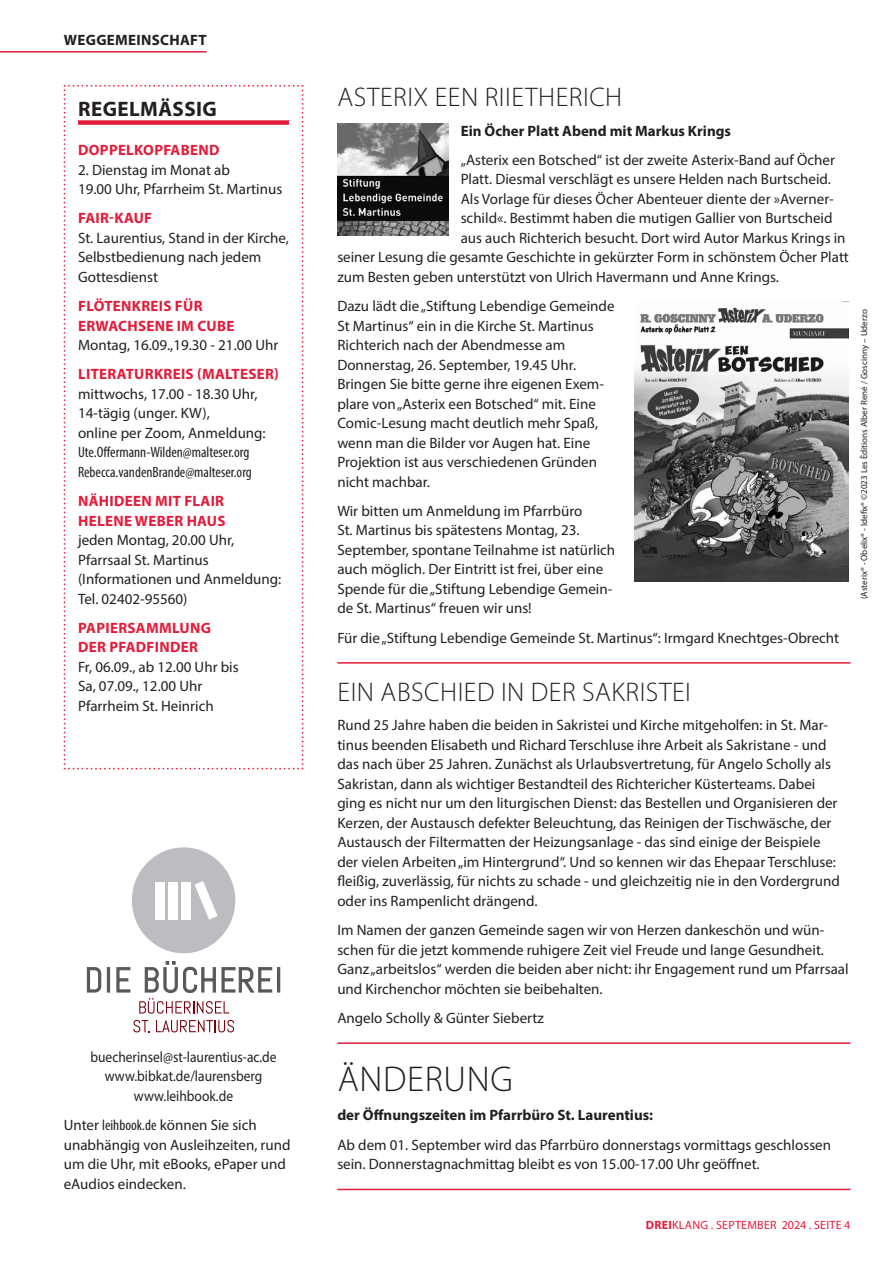
<style>
.page{position:relative;width:893px;height:1263px;background:#fff}
.page>*{position:absolute;margin:0;border:0;box-sizing:border-box;transform-origin:0 0}
.Überschrift_24{font:300 36px "Myriad Pro";letter-spacing:.02em;color:#231f20}
.Überschrift_18{font:300 27px "Myriad Pro";letter-spacing:.02em;color:#231f20}
.Titel{font:700 21px "Myriad Pro";letter-spacing:.02em;color:#231f20}
.Fließtext{font:15px/19.5px "Myriad Pro";color:#231f20}
.Text_mit_Abstand{font:15px/19.5px "Myriad Pro";color:#231f20}
.Fließtext_ohne_Abstand{font:15px/19.5px "Myriad Pro";color:#231f20}
.Fließtext_mit_Linie{font:15px/19.5px "Myriad Pro";color:#231f20}
.Versalien_rot{font:700 15px/19.5px "Myriad Pro";letter-spacing:.02em;color:#e41c3b}
.Text_ohne_Abstand{font:15px/19.5px "Myriad Pro";color:#231f20}
.Fließtext_fett{font:700 15px "Myriad Pro";color:#231f20}
.Fließtext_ohne_Abstand-2{font:15px "Myriad Pro";color:#231f20;scale:.9 1}
.Text_mit_Abstand-2{font:condensed 15px "Myriad Pro";color:#231f20}
.Fließtext_fett-2{font:700 15px "Myriad Pro";letter-spacing:.02em;color:#231f20}
.t1{font:12px "Myriad Pro";letter-spacing:.02em;color:#e41c3b}
.Bildnachweis_schwarz_6_pt{font:9px "Myriad Pro";color:#231f20}
.s1{font-stretch:condensed}
.s2{font-weight:700}
</style>
<div class="page">
<svg style="left:63px;top:85px;width:241px;height:685px"></svg>
<div style="left:132px;top:847px;width:103px;height:106px;background:#bcbdc0;border-radius:50%"></div>
<div style="left:155px;top:882px;width:9px;height:38px;background:#fff"></div>
<div style="left:168px;top:882px;width:9px;height:38px;background:#fff"></div>
<div style="left:181px;top:882px;width:10px;height:38px;background:#fff"></div>
<svg style="left:195px;top:881px;width:23px;height:39px"></svg>
<svg style="left:86px;top:967px;width:16px;height:26px"></svg>
<hr style="left:107px;top:967px;width:3px;height:25px;background:#57585a">
<svg style="left:116px;top:967px;width:15px;height:26px"></svg>
<hr style="left:277px;top:967px;width:3px;height:25px;background:#57585a">
<svg style="left:139px;top:961px;width:134px;height:53px"></svg>
<svg style="left:133px;top:1020px;width:17px;height:12px"></svg>
<svg style="left:156px;top:1020px;width:78px;height:12px"></svg>
<img style="left:635px;top:301px;width:214px;height:281px">
<img style="left:337px;top:124px;width:112px;height:111px">
<hr style="left:337px;top:662px;width:513px;height:2px;background:#e41c3b">
<hr style="left:337px;top:1042px;width:513px;height:2px;background:#e41c3b">
<hr style="left:337px;top:1189px;width:513px;height:1px;background:#e41c3b">
<hr style="left:0;top:51px;width:207px;height:2px;background:#e41c3b">
<p class="Fließtext_fett-2" style="left:64px;top:30px;width:144px">WEGGEMEINSCHAFT</p>
<p class="Titel" style="left:78px;top:95px;width:140px">REGELMÄSSIG</p>
<p class="Versalien_rot" style="left:78px;top:140px;width:143px">DOPPELKOPFABEND</p>
<p class="Text_mit_Abstand" style="left:78px;top:160px;width:206px">2. Dienstag im Monat ab<br>19.00 Uhr, Pfarrheim St. Martinus</p>
<p class="Versalien_rot" style="left:78px;top:208px;width:75px">FAIR-KAUF</p>
<p class="Text_mit_Abstand" style="left:78px;top:228px;width:213px">St. Laurentius, Stand in der Kirche,<br>Selbstbedienung nach jedem<br>Gottesdienst</p>
<p class="Versalien_rot" style="left:78px;top:296px;width:126px">FLÖTENKREIS FÜR</p>
<p class="Versalien_rot" style="left:78px;top:315px;width:158px">ERWACHSENE IM CUBE</p>
<p class="Text_mit_Abstand" style="left:78px;top:335px;width:202px">Montag, 16.09.,19.30 - 21.00 Uhr</p>
<p class="Versalien_rot" style="left:78px;top:364px;width:202px">LITERATURKREIS (MALTESER)</p>
<p class="Text_ohne_Abstand" style="left:78px;top:384px;width:189px">mittwochs, 17.00 - 18.30 Uhr,<br>14-tägig (unger. KW),<br>online per Zoom, Anmeldung:<br><span class="s1">Ute.Offermann-Wilden@malteser.org</span></p>
<p class="Text_mit_Abstand-2" style="left:78px;top:463px;width:175px">Rebecca.vandenBrande@malteser.org</p>
<p class="Versalien_rot" style="left:78px;top:491px;width:149px">NÄHIDEEN MIT FLAIR<br>HELENE WEBER HAUS</p>
<p class="Text_mit_Abstand" style="left:78px;top:530px;width:205px">jeden Montag, 20.00 Uhr,<br>Pfarrsaal St. Martinus (Informationen und Anmeldung:<br>Tel. 02402-95560)</p>
<p class="Versalien_rot" style="left:78px;top:618px;width:134px">PAPIERSAMMLUNG<br>DER PFADFINDER</p>
<p class="Text_mit_Abstand" style="left:78px;top:657px;width:162px">Fr, 06.09., ab 12.00 Uhr bis<br>Sa, 07.09., 12.00 Uhr<br>Pfarrheim St. Heinrich</p>
<p class="Fließtext_ohne_Abstand-2" style="left:90px;top:1048px;width:208px">buecherinsel@st-laurentius-ac.de</p>
<p class="Fließtext_ohne_Abstand-2" style="left:105px;top:1067px;width:176px">www.bibkat.de/laurensberg</p>
<p class="Fließtext_ohne_Abstand-2" style="left:134px;top:1087px;width:112px">www.leihbook.de</p>
<p class="Fließtext_ohne_Abstand" style="left:64px;top:1115px;width:228px">Unter <span class="s1">leihbook.de</span> können Sie sich unabhängig von Ausleihzeiten, rund um die Uhr, mit eBooks, ePaper und eAudios eindecken.</p>
<p class="Überschrift_18" style="left:338px;top:81px;width:286px">ASTERIX EEN RIIETHERICH</p>
<p class="Fließtext_fett" style="left:461px;top:121px;width:272px">Ein Öcher Platt Abend mit Markus Krings</p>
<p class="Fließtext" style="left:461px;top:150px;width:376px">„Asterix een Botsched“ ist der zweite Asterix-Band auf Öcher</p>
<p class="Fließtext" style="left:461px;top:169px;width:372px">Platt. Diesmal verschlägt es unsere Helden nach Burtscheid.</p>
<p class="Fließtext" style="left:461px;top:189px;width:375px">Als Vorlage für dieses Öcher Abenteuer diente der »Averner-</p>
<p class="Fließtext" style="left:461px;top:208px;width:373px">schild«. Bestimmt haben die mutigen Gallier von Burtscheid</p>
<p class="Fließtext" style="left:461px;top:228px;width:386px">aus auch Richterich besucht. Dort wird Autor Markus Krings in</p>
<p class="Fließtext" style="left:337px;top:247px;width:513px">seiner Lesung die gesamte Geschichte in gekürzter Form in schönstem Öcher Platt</p>
<p class="Fließtext" style="left:337px;top:267px;width:443px">zum Besten geben unterstützt von Ulrich Havermann und Anne Krings.</p>
<p class="Fließtext_ohne_Abstand" style="left:337px;top:296px;width:279px">Dazu lädt die „Stiftung Lebendige Gemeinde St Martinus“ ein in die Kirche St. Martinus Richterich nach der Abendmesse am Donnerstag, 26. September, 19.45 Uhr.</p>
<p class="Fließtext" style="left:337px;top:374px;width:268px">Bringen Sie bitte gerne ihre eigenen Exem&shy;plare von „Asterix een Botsched“ mit. Eine Comic-Lesung macht deutlich mehr Spaß, wenn man die Bilder vor Augen hat. Eine Projektion ist aus verschiedenen Gründen nicht machbar.</p>
<p class="Fließtext" style="left:337px;top:501px;width:279px">Wir bitten um Anmeldung im Pfarrbüro<br>St. Martinus bis spätestens Montag, 23.<br>September, spontane Teilnahme ist natürlich auch möglich. Der Eintritt ist frei, über eine Spende für die „Stiftung Lebendige Gemein&shy;de St. Martinus“ freuen wir uns!</p>
<p class="Fließtext_mit_Linie" style="left:337px;top:628px;width:503px">Für die „Stiftung Lebendige Gemeinde St. Martinus“: Irmgard Knechtges-Obrecht</p>
<p class="Überschrift_18" style="left:338px;top:676px;width:355px">EIN ABSCHIED IN DER SAKRISTEI</p>
<p class="Fließtext" style="left:337px;top:715px;width:504px">Rund 25 Jahre haben die beiden in Sakristei und Kirche mitgeholfen: in St. Mar&shy;tinus beenden Elisabeth und Richard Terschluse ihre Arbeit als Sakristane - und das nach über 25 Jahren. Zunächst als Urlaubsvertretung, für Angelo Scholly als Sakristan, dann als wichtiger Bestandteil des Richtericher Küsterteams. Dabei ging es nicht nur um den liturgischen Dienst: das Bestellen und Organisieren der Kerzen, der Austausch defekter Beleuchtung, das Reinigen der Tischwäsche, der Austausch der Filtermatten der Heizungsanlage - das sind einige der Beispiele der vielen Arbeiten „im Hintergrund“. Und so kennen wir das Ehepaar Terschluse: fleißig, zuverlässig, für nichts zu schade - und gleichzeitig nie in den Vordergrund oder ins Rampenlicht drängend.</p>
<p class="Fließtext" style="left:337px;top:920px;width:513px">Im Namen der ganzen Gemeinde sagen wir von Herzen dankeschön und wün&shy;schen für die jetzt kommende ruhigere Zeit viel Freude und lange Gesundheit.<br>Ganz „arbeitslos“ werden die beiden aber nicht: ihr Engagement rund um Pfarrsaal und Kirchenchor möchten sie beibehalten.</p>
<p class="Fließtext_mit_Linie" style="left:337px;top:1008px;width:208px">Angelo Scholly &amp; Günter Siebertz</p>
<p class="Überschrift_24" style="left:338px;top:1057px;width:177px">ÄNDERUNG</p>
<p class="Fließtext_fett" style="left:337px;top:1105px;width:317px">der Öffnungszeiten im Pfarrbüro St. Laurentius:</p>
<p class="Fließtext_mit_Linie" style="left:337px;top:1135px;width:495px">Ab dem 01. September wird das Pfarrbüro donnerstags vormittags geschlossen sein. Donnerstagnachmittag bleibt es von 15.00-17.00 Uhr geöffnet.</p>
<p class="Bildnachweis_schwarz_6_pt" style="left:859px;top:599px;width:291px;rotate:-90deg">(Asterix® - Obelix® - Idefix® ©2023 Les Èditions Alber René / Goscinny – Uderzo</p>
<p class="t1" style="left:646px;top:1218px;width:206px"><span class="s2">DREI</span>KLANG . SEPTEMBER 2024 . SEITE 4</p>
</div>
